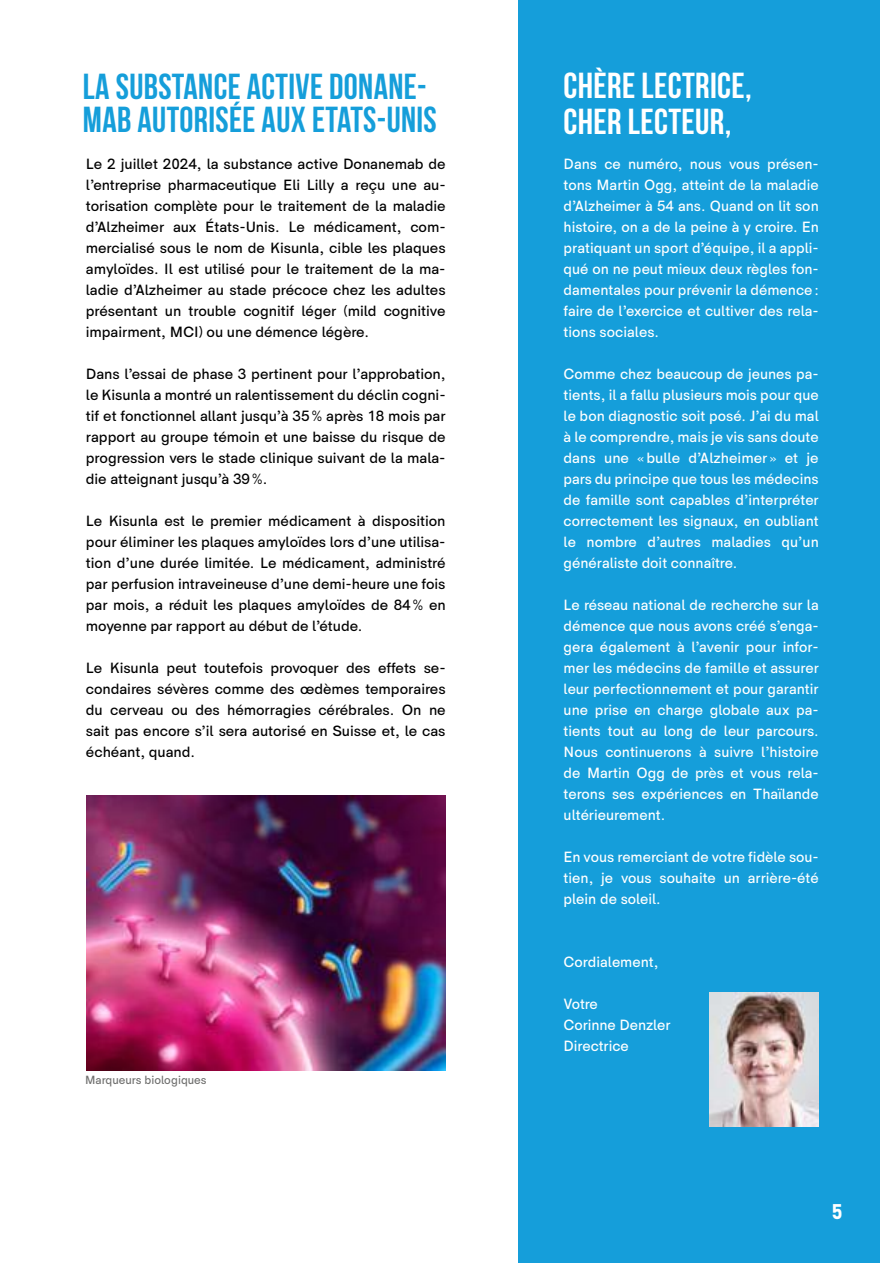
<style>
.page{position:relative;width:889px;height:1263px;background:#fff}
.page>*{position:absolute;margin:0;border:0;box-sizing:border-box;transform-origin:0 0}
.t1{font:700 36px/33px "Bebas Neue";letter-spacing:.01em;color:#159eda}
.t2{font:700 36px/36px "Bebas Neue";letter-spacing:.01em;color:#fff}
.t3{font:21px "Bahnschrift";color:#fff}
.t4{font:500 15px/21px "HK Sentiments";letter-spacing:-.005em;color:#000;text-align:justify}
.t5{font:500 15px/21px "HK Sentiments";color:#fff;text-align:justify}
.t6{font:500 12px "HK Sentiments";color:#6f6f6e}
</style>
<div class="page">
<div style="left:518px;top:0;width:361px;height:1263px;background:#159eda"></div>
<img style="left:710px;top:993px;width:109px;height:134px">
<img style="left:86px;top:795px;width:359px;height:275px">
<h1 class="t1" style="left:83px;top:70px;width:355px">LA SUBSTANCE ACTIVE DONANE-<br>MAB AUTORISÉE AUX ETATS-UNIS</h1>
<p class="t4" style="left:86px;top:152px;width:361px">Le 2 juillet 2024, la substance active Donanemab de l’entreprise pharmaceutique Eli Lilly a reçu une au&shy;torisation complète pour le traitement de la maladie d’Alzheimer aux États-Unis. Le médicament, com&shy;mercialisé sous le nom de Kisunla, cible les plaques amyloïdes. Il est utilisé pour le traitement de la ma&shy;ladie d’Alzheimer au stade précoce chez les adultes présentant un trouble cognitif léger (mild cognitive impairment, MCI) ou une démence légère.</p>
<p class="t4" style="left:86px;top:362px;width:361px">Dans l’essai de phase 3 pertinent pour l’approbation, le Kisunla a montré un ralentissement du déclin cogni&shy;tif et fonctionnel allant jusqu’à 35% après 18 mois par rapport au groupe témoin et une baisse du risque de progression vers le stade clinique suivant de la mala&shy;die atteignant jusqu’à 39%.</p>
<p class="t4" style="left:86px;top:509px;width:361px">Le Kisunla est le premier médicament à disposition pour éliminer les plaques amyloïdes lors d’une utilisa&shy;tion d’une durée limitée. Le médicament, administré par perfusion intraveineuse d’une demi-heure une fois par mois, a réduit les plaques amyloïdes de 84% en moyenne par rapport au début de l’étude.</p>
<p class="t4" style="left:86px;top:656px;width:361px">Le Kisunla peut toutefois provoquer des effets se&shy;condaires sévères comme des œdèmes temporaires du cerveau ou des hémorragies cérébrales. On ne sait pas encore s’il sera autorisé en Suisse et, le cas échéant, quand.</p>
<p class="t6" style="left:85px;top:1071px;width:123px">Marqueurs biologiques</p>
<h1 class="t2" style="left:563px;top:67px;width:190px">CHÈRE LECTRICE,<br>CHER LECTEUR,</h1>
<p class="t5" style="left:563px;top:152px;width:257px">Dans ce numéro, nous vous présen&shy;tons Martin Ogg, atteint de la maladie d’Alzheimer à 54 ans. Quand on lit son histoire, on a de la peine à y croire. En pratiquant un sport d’équipe, il a appli&shy;qué on ne peut mieux deux règles fon&shy;damentales pour prévenir la démence: faire de l’exercice et cultiver des rela&shy;tions sociales.</p>
<p class="t5" style="left:563px;top:362px;width:257px">Comme chez beaucoup de jeunes pa&shy;tients, il a fallu plusieurs mois pour que le bon diagnostic soit posé. J’ai du mal à le comprendre, mais je vis sans doute dans une «bulle d’Alzheimer » et je pars du principe que tous les médecins de famille sont capables d’interpréter correctement les signaux, en oubliant le nombre d’autres maladies qu’un généraliste doit connaître.</p>
<p class="t5" style="left:563px;top:593px;width:257px">Le réseau national de recherche sur la démence que nous avons créé s’enga&shy;gera également à l’avenir pour infor&shy;mer les médecins de famille et assurer leur perfectionnement et pour garantir une prise en charge globale aux pa&shy;tients tout au long de leur parcours.<br>Nous continuerons à suivre l’histoire de Martin Ogg de près et vous rela&shy;terons ses expériences en Thaïlande ultérieurement.</p>
<p class="t5" style="left:563px;top:845px;width:257px">En vous remerciant de votre fidèle sou&shy;tien, je vous souhaite un arrière-été plein de soleil.</p>
<p class="t5" style="left:563px;top:950px;width:96px">Cordialement,</p>
<p class="t5" style="left:563px;top:992px;width:108px;text-align:left">Votre<br>Corinne Denzler<br>Directrice</p>
<h2 class="t3" style="left:831px;top:1195px;width:13px">5</h2>
</div>
